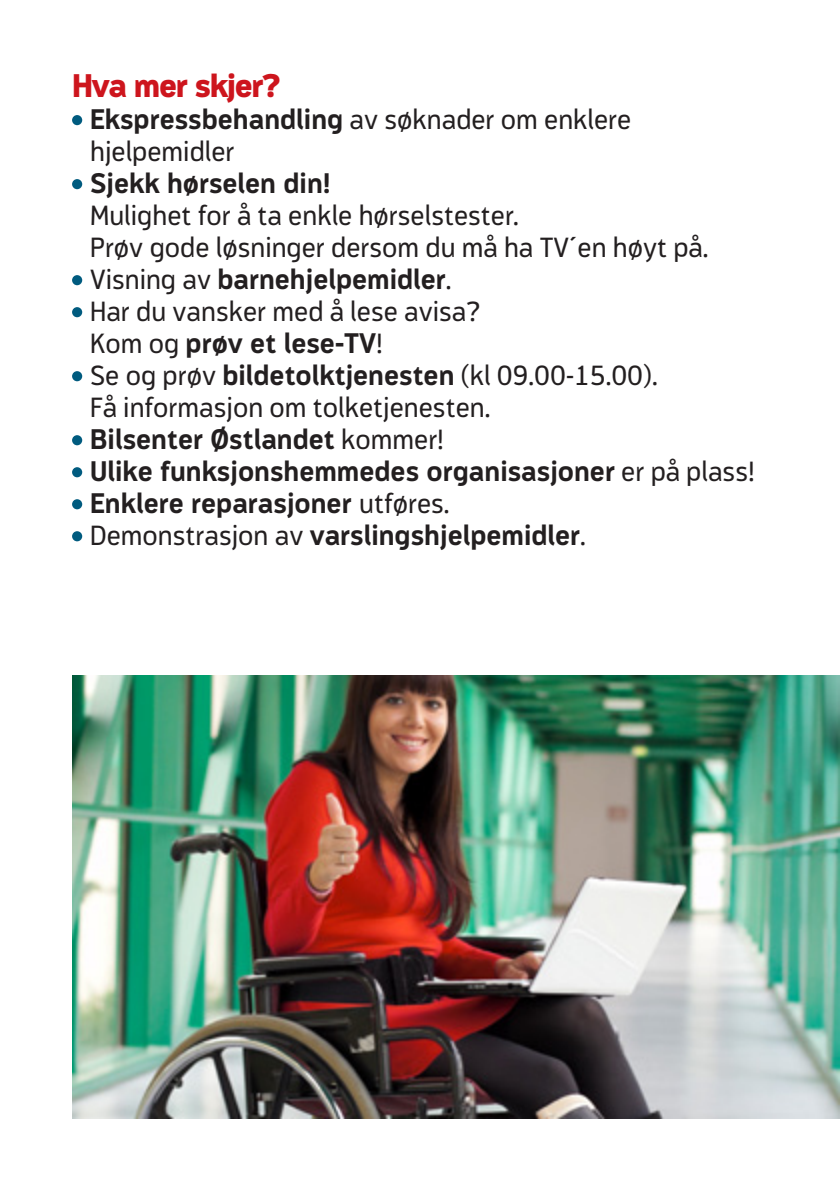
<style>
.page{position:relative;width:840px;height:1191px;background:#fff}
.page>*{position:absolute;margin:0;border:0;box-sizing:border-box;transform-origin:0 0}
.t1{font:800 32px "Modus";letter-spacing:-.04em;color:#cd151d}
.t2{font:28px/32px "Modus";color:#231f20}
.t3{font:700 28px "Modus";color:#231f20}
.s1{font-weight:700}
</style>
<div class="page">
<img style="left:72px;top:675px;width:767px;height:444px">
<div style="left:72px;top:115px;width:10px;height:10px;background:#005b7f;border-radius:50%"></div>
<div style="left:72px;top:179px;width:10px;height:10px;background:#005b7f;border-radius:50%"></div>
<div style="left:72px;top:275px;width:10px;height:10px;background:#005b7f;border-radius:50%"></div>
<div style="left:72px;top:307px;width:10px;height:10px;background:#005b7f;border-radius:50%"></div>
<div style="left:72px;top:371px;width:10px;height:10px;background:#005b7f;border-radius:50%"></div>
<div style="left:72px;top:435px;width:10px;height:10px;background:#005b7f;border-radius:50%"></div>
<div style="left:72px;top:467px;width:10px;height:10px;background:#005b7f;border-radius:50%"></div>
<div style="left:72px;top:499px;width:10px;height:10px;background:#005b7f;border-radius:50%"></div>
<div style="left:72px;top:531px;width:10px;height:10px;background:#005b7f;border-radius:50%"></div>
<p class="t1" style="left:72px;top:68px;width:210px">Hva mer skjer?</p>
<p class="t2" style="left:90px;top:103px;width:542px"><span class="s1">Ekspressbehandling</span> av søknader om enklere hjelpemidler</p>
<p class="t3" style="left:90px;top:168px;width:242px">Sjekk hørselen din!</p>
<p class="t2" style="left:90px;top:199px;width:665px">Mulighet for å ta enkle hørselstester.<br>Prøv gode løsninger dersom du må ha TV´en høyt på.<br>Visning av <span class="s1">barnehjelpemidler</span>.<br>Har du vansker med å lese avisa?<br>Kom og <span class="s1">prøv et lese-TV</span>!<br>Se og prøv <span class="s1">bildetolktjenesten</span> (kl 09.00-15.00).<br>Få informasjon om tolketjenesten.<br><span class="s1">Bilsenter Østlandet</span> kommer!<br><span class="s1">Ulike funksjonshemmedes organisasjoner</span> er på plass!<br><span class="s1">Enklere reparasjoner</span> utføres.<br>Demonstrasjon av <span class="s1">varslingshjelpemidler</span>.</p>
</div>
